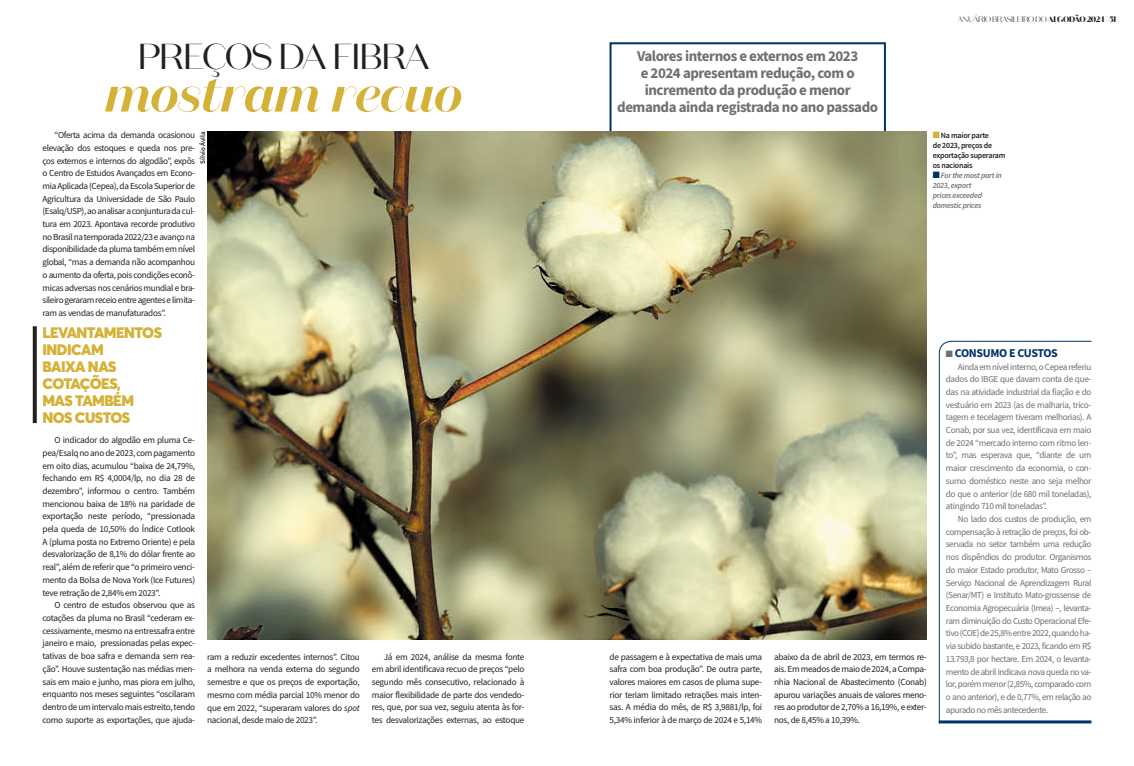
<style>
.page{position:relative;width:1134px;height:766px;background:#fff}
.page>*{position:absolute;margin:0;border:0;box-sizing:border-box;transform-origin:0 0}
.t1{font:italic 600 50px "Domaine Sans Display";letter-spacing:-.01em;color:#d4b137}
.t2{font:36px "Domaine Sans Display";letter-spacing:-.04em;color:#231f20}
.t3{font:700 15px/17px "Source Sans Pro";letter-spacing:-.03em;color:#6d6f71;text-align:center}
.t4{font:900 15px/17px "Averta";letter-spacing:-.035em;color:#d4b137}
.t5{font:700 12px "Source Sans Pro";letter-spacing:-.03em;color:#003365}
.t6{font:9.2px/12.7px "Source Sans Pro";letter-spacing:-.03em;color:#231f20;text-align:justify}
.t7{font:9.2px/12.7px "Source Sans Pro";letter-spacing:-.05em;color:#6d6f71;text-align:justify}
.t8{font:600 8px/10px "Source Sans Pro";letter-spacing:-.03em;color:#231f20}
.t9{font:italic 600 8px/10px "Source Sans Pro";letter-spacing:-.03em;color:#6d6f71}
.t10{font:300 8px "Domaine Sans Display";letter-spacing:-.05em;color:#231f20}
.t11{font:600 7px "Source Sans Pro";color:#231f20}
.s1{font-weight:700}
.s2{color:#d4b137}
.s3{color:#003365}
.s4{font-style:italic}
.s5{color:#6d6f71}
</style>
<div class="page">
<div style="left:609px;top:42px;width:277px;height:180px;border:2px solid #003365"></div>
<img style="left:207px;top:131px;width:720px;height:508px">
<svg style="left:33px;top:326px;width:4px;height:97px"></svg>
<svg style="left:938px;top:340px;width:154px;height:384px"></svg>
<hr style="left:939px;top:720px;width:152px;height:3px;background:#003365">
<h2 class="t2" style="left:137px;top:35px;width:293px">PREÇOS DA FIBRA</h2>
<h1 class="t1" style="left:105px;top:65px;width:359px">mostram recuo</h1>
<p class="t6" style="left:43px;top:129px;width:154px;text-indent:12px">“Oferta acima da demanda ocasionou elevação dos estoques e queda nos pre&shy;ços externos e internos do algodão”, expôs o Centro de Estudos Avançados em Econo&shy;mia Aplicada (Cepea), da Escola Superior de Agricultura da Universidade de São Paulo (Esalq/USP), ao analisar a conjuntura da cul&shy;tura em 2023. Apontava recorde produtivo no Brasil na temporada 2022/23 e avanço na disponibilidade da pluma também em nível global, “mas a demanda não acompanhou o aumento da oferta, pois condições econô&shy;micas adversas nos cenários mundial e bra&shy;sileiro geraram receio entre agentes e limita&shy;ram as vendas de manufaturados”.</p>
<p class="t11" style="left:198px;top:164px;width:34px;rotate:-90deg">Sílvio Ávila</p>
<h3 class="t3" style="left:617px;top:47px;width:263px">Valores internos e externos em 2023<br>e 2024 apresentam redução, com o incremento da produção e menor demanda ainda registrada no ano passado</h3>
<p class="t10" style="left:957px;top:14px;width:163px">ANUÁRIO BRASILEIRO DO <span class="s1">ALGODÃO 2024 | 51 |</span></p>
<p class="t8" style="left:933px;top:130px;width:74px"><span class="s2">■</span> Na maior parte<br>de 2023, preços de exportação superaram os nacionais</p>
<p class="t9" style="left:933px;top:170px;width:71px"><span class="s3">■</span> For the most part in<br>2023, export<br>prices exceeded domestic prices</p>
<h3 class="t4" style="left:42px;top:324px;width:121px">LEVANTAMENTOS<br>INDICAM<br>BAIXA NAS<br>COTAÇÕES,<br>MAS TAMBÉM<br>NOS CUSTOS</h3>
<p class="t6" style="left:43px;top:433px;width:154px;text-indent:12px">O indicador do algodão em pluma Ce&shy;pea/Esalq no ano de 2023, com pagamento em oito dias, acumulou “baixa de 24,79%, fechando em R$ 4,0004/lp, no dia 28 de dezembro”, informou o centro. Também mencionou baixa de 18% na paridade de exportação neste período, “pressionada pela queda de 10,50% do Índice Cotlook A (pluma posta no Extremo Oriente) e pela desvalorização de 8,1% do dólar frente ao real”, além de referir que “o primeiro venci&shy;mento da Bolsa de Nova York (Ice Futures) teve retração de 2,84% em 2023”.</p>
<p class="t6" style="left:43px;top:598px;width:154px;text-indent:12px">O centro de estudos observou que as cotações da pluma no Brasil “cederam ex&shy;cessivamente, mesmo na entressafra entre janeiro e maio, pressionadas pelas expec&shy;tativas de boa safra e demanda sem rea&shy;ção”. Houve sustentação nas médias men&shy;sais em maio e junho, mas piora em julho, enquanto nos meses seguintes “oscilaram dentro de um intervalo mais estreito, tendo como suporte as exportações, que ajuda-</p>
<p class="t6" style="left:207px;top:650px;width:154px">ram a reduzir excedentes internos”. Citou a melhora na venda externa do segundo semestre e que os preços de exportação, mesmo com média parcial 10% menor do que em 2022, “superaram valores do <span class="s4">spot </span>nacional, desde maio de 2023”.</p>
<p class="t6" style="left:372px;top:650px;width:154px;text-indent:12px">Já em 2024, análise da mesma fonte em abril identificava recuo de preços “pelo segundo mês consecutivo, relacionado à maior flexibilidade de parte dos vendedo&shy;res, que, por sua vez, seguiu atenta às for&shy;tes desvalorizações externas, ao estoque</p>
<p class="t6" style="left:609px;top:650px;width:154px">de passagem e à expectativa de mais uma safra com boa produção”. De outra parte, valores maiores em casos de pluma supe&shy;rior teriam limitado retrações mais inten&shy;sas. A média do mês, de R$ 3,9881/lp, foi 5,34% inferior à de março de 2024 e 5,14%</p>
<p class="t6" style="left:774px;top:650px;width:154px">abaixo da de abril de 2023, em termos re&shy;ais. Em meados de maio de 2024, a Compa&shy;nhia Nacional de Abastecimento (Conab) apurou variações anuais de valores meno&shy;res ao produtor de 2,70% a 16,19%, e exter&shy;nos, de 8,45% a 10,39%.</p>
<h3 class="t5" style="left:946px;top:344px;width:113px"><span class="s5">■</span> CONSUMO E CUSTOS</h3>
<p class="t7" style="left:946px;top:360px;width:147px;text-indent:12px">Ainda em nível interno, o Cepea referiu dados do IBGE que davam conta de que&shy;das na atividade industrial da fiação e do vestuário em 2023 (as de malharia, trico&shy;tagem e tecelagem tiveram melhorias). A Conab, por sua vez, identificava em maio de 2024 “mercado interno com ritmo len&shy;to”, mas esperava que, “diante de um maior crescimento da economia, o con&shy;sumo doméstico neste ano seja melhor do que o anterior (de 680 mil toneladas), atingindo 710 mil toneladas”.</p>
<p class="t7" style="left:946px;top:512px;width:147px;text-indent:12px">No lado dos custos de produção, em compensação à retração de preços, foi ob&shy;servada no setor também uma redução nos dispêndios do produtor. Organismos do maior Estado produtor, Mato Grosso – Serviço Nacional de Aprendizagem Rural (Senar/MT) e Instituto Mato-grossense de Economia Agropecuária (Imea) –, levanta&shy;ram diminuição do Custo Operacional Efe&shy;tivo (COE) de 25,8% entre 2022, quando ha&shy;via subido bastante, e 2023, ficando em R$ 13.793,8 por hectare. Em 2024, o levanta&shy;mento de abril indicava nova queda no va&shy;lor, porém menor (2,85%, comparado com o ano anterior), e de 0,77%, em relação ao apurado no mês antecedente.</p>
</div>
